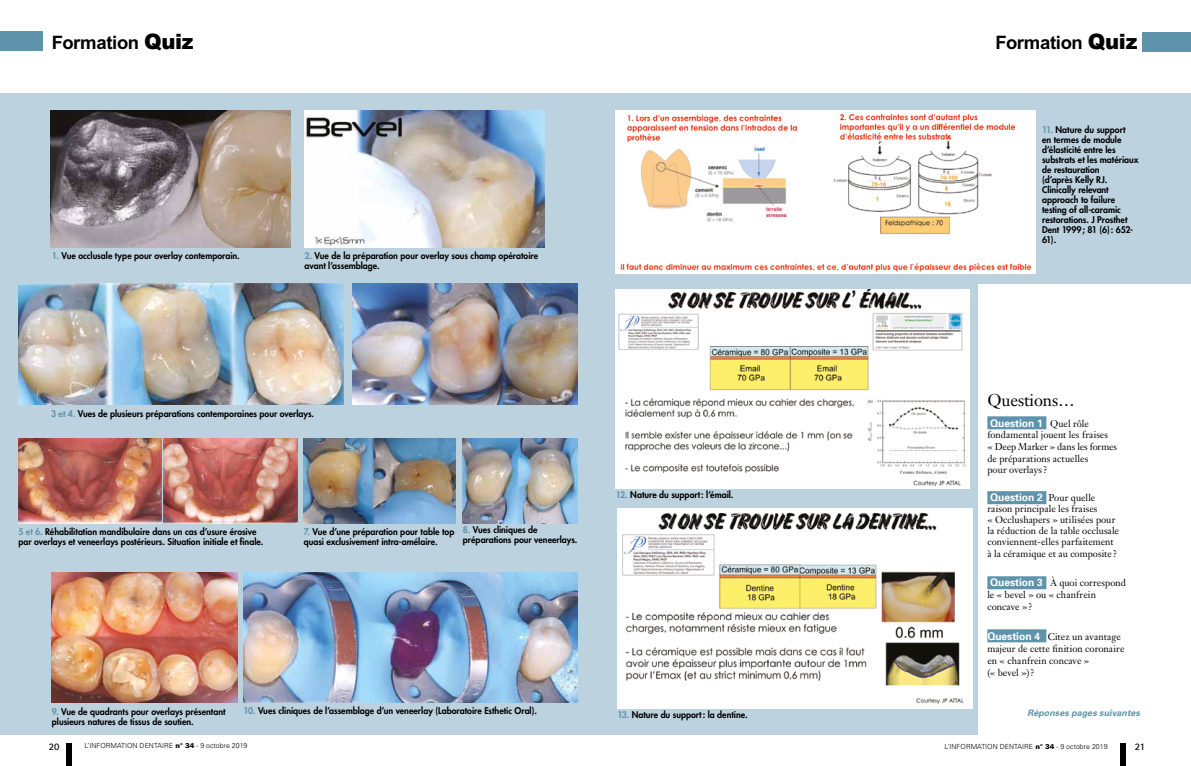
<style>
.page{position:relative;width:1191px;height:766px;background:#fff}
.page>*{position:absolute;margin:0;border:0;box-sizing:border-box;transform-origin:0 0}
.t1{font:700 18.5px "M Arial";letter-spacing:-.02em;color:#000}
.t2{font:17px "Janson Text";letter-spacing:-.005em;color:#000}
.t3{font:700 10.5px "Univers";letter-spacing:-.005em;color:#fff}
.t4{font:700 10px "Rotis Sans Serif";color:#000}
.t5{font:9.8px/12px "Janson Text";letter-spacing:.005em;color:#000}
.t6{font:800 9px/10px "Futura";color:#000}
.t7{font:italic 700 9px "Univers";letter-spacing:.01em;color:#5f93ab}
.t8{font:300 7px "Univers";color:#000}
.s1{font-family:"Arial";font-weight:900;font-size:21.1px}
.s2{color:#5f93ab}
.s3{font-family:"Janson Text";font-weight:400;font-size:9.8px;color:#000}
.s4{font-family:"Univers";font-weight:700;font-size:10.5px;color:#fff}
.s5{font-weight:900}
</style>
<div class="page">
<div style="left:0;top:31px;width:43px;height:20px;background:#5f93ab"></div>
<div style="left:1142px;top:32px;width:49px;height:20px;background:#5f93ab"></div>
<div style="left:66px;top:743px;width:6px;height:22px;background:#000"></div>
<div style="left:1120px;top:743px;width:5px;height:22px;background:#000"></div>
<div style="left:0;top:94px;width:595px;height:640px;background:#bdd2df"></div>
<div style="left:590px;top:94px;width:388px;height:640px;background:#bdd2df"></div>
<div style="left:978px;top:94px;width:213px;height:190px;background:#bdd2df"></div>
<div style="left:987px;top:416px;width:59px;height:13px;background:#5f93ab"></div>
<div style="left:987px;top:491px;width:59px;height:13px;background:#5f93ab"></div>
<div style="left:987px;top:576px;width:59px;height:13px;background:#5f93ab"></div>
<div style="left:987px;top:629px;width:59px;height:13px;background:#5f93ab"></div>
<img style="left:18px;top:284px;width:326px;height:120px">
<img style="left:352px;top:284px;width:225px;height:120px">
<img style="left:18px;top:438px;width:279px;height:85px">
<img style="left:304px;top:438px;width:152px;height:85px">
<img style="left:463px;top:438px;width:114px;height:85px">
<img style="left:51px;top:572px;width:186px;height:130px">
<img style="left:243px;top:572px;width:334px;height:130px">
<img style="left:616px;top:111px;width:419px;height:162px">
<img style="left:615px;top:289px;width:354px;height:199px">
<img style="left:617px;top:508px;width:355px;height:200px">
<img style="left:51px;top:111px;width:239px;height:137px">
<img style="left:304px;top:111px;width:240px;height:137px">
<h1 class="t1" style="left:52px;top:32px;width:143px">Formation <span class="s1">Quiz</span></h1>
<h1 class="t1" style="left:995px;top:32px;width:143px">Formation <span class="s1">Quiz</span></h1>
<p class="t6" style="left:52px;top:251px;width:189px"><span class="s2">1.</span> Vue occlusale type pour overlay contemporain.</p>
<p class="t6" style="left:304px;top:251px;width:235px"><span class="s2">2.</span> Vue de la préparation pour overlay sous champ opératoire avant l’assemblage.</p>
<p class="t6" style="left:51px;top:408px;width:265px"><span class="s2">3 et 4.</span> Vues de plusieurs préparations contemporaines pour overlays.</p>
<p class="t6" style="left:18px;top:526px;width:246px"><span class="s2">5 et 6.</span> Réhabilitation mandibulaire dans un cas d’usure érosive par overlays et veneerlays postérieurs. Situation initiale et finale.</p>
<p class="t6" style="left:304px;top:526px;width:152px"><span class="s2">7.</span> Vue d’une préparation pour table top quasi exclusivement intra-amélaire.</p>
<p class="t6" style="left:463px;top:525px;width:116px"><span class="s2">8.</span> Vues cliniques de préparations pour veneerlays.</p>
<p class="t6" style="left:616px;top:490px;width:119px"><span class="s2">12.</span> Nature du support: l’émail.</p>
<p class="t6" style="left:52px;top:706px;width:175px"><span class="s2">9.</span> Vue de quadrants pour overlays présentant plusieurs natures de tissus de soutien.</p>
<p class="t6" style="left:243px;top:705px;width:295px"><span class="s2">10.</span> Vues cliniques de l’assemblage d’un veneerlay (Laboratoire Esthetic Oral).</p>
<p class="t6" style="left:617px;top:709px;width:132px"><span class="s2">13.</span> Nature du support: la dentine.</p>
<p class="t6" style="left:1042px;top:125px;width:98px"><span class="s2">11.</span> Nature du support<br>en termes de module d’élasticité entre les substrats et les matériaux de restauration<br>(d’après Kelly RJ.<br>Clinically relevant approach to failure testing of all-caramic restorations. J Prosthet<br>Dent 1999; 81 (6): 652-<br>61).</p>
<h2 class="t2" style="left:987px;top:389px;width:89px">Questions…</h2>
<p class="t3" style="left:990px;top:416px;width:100px">Question 1 <span class="s3">Quel rôle</span></p>
<p class="t5" style="left:987px;top:429px;width:131px;line-height:11.7px">fondamental jouent les fraises<br>« Deep Marker » dans les formes de préparations actuelles<br>pour overlays ?</p>
<p class="t5" style="left:987px;top:492px;width:133px;line-height:11px"><span class="s4">Question 2</span> Pour quelle raison principale les fraises<br>« Occlushapers » utilisées pour la réduction de la table occlusale conviennent-elles parfaitement</p>
<p class="t5" style="left:987px;top:547px;width:131px">à la céramique et au composite ?</p>
<p class="t5" style="left:987px;top:576px;width:140px"><span class="s4">Question 3</span> À quoi correspond le « bevel » ou « chanfrein concave »?</p>
<p class="t5" style="left:987px;top:629px;width:139px"><span class="s4">Question 4</span> Citez un avantage majeur de cette finition coronaire en « chanfrein concave »<br>(« bevel ») ?</p>
<p class="t7" style="left:1027px;top:706px;width:114px">Réponses pages suivantes</p>
<p class="t4" style="left:49px;top:740px;width:12px">20</p>
<p class="t8" style="left:84px;top:741px;width:164px">L’INFORMATION DENTAIRE <span class="s5">n° 34</span> - 9 octobre 2019</p>
<p class="t8" style="left:944px;top:741px;width:164px">L’INFORMATION DENTAIRE <span class="s5">n° 34</span> - 9 octobre 2019</p>
<p class="t4" style="left:1134px;top:740px;width:12px">21</p>
</div>
